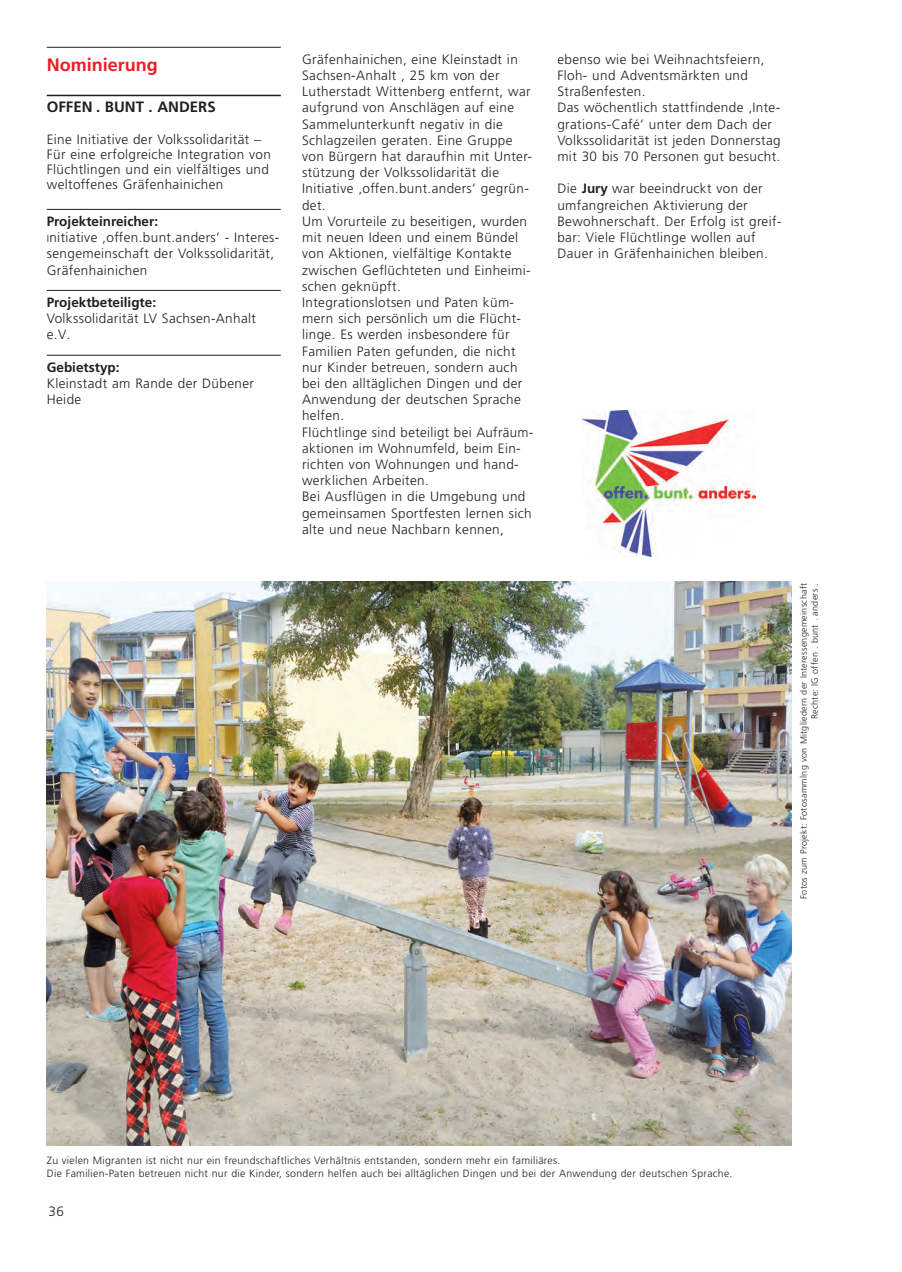
<style>
.page{position:relative;width:902px;height:1272px;background:#fff}
.page>*{position:absolute;margin:0;border:0;box-sizing:border-box;transform-origin:0 0}
.t1{font:700 18px "Frutiger";color:#ee1d23}
.t2{font:700 15px "Frutiger";color:#231f20}
.t3{font:300 13.5px/16.2px "Frutiger";letter-spacing:.03em;color:#231f20}
.t4{font:700 13.5px "Frutiger";color:#231f20}
.t5{font:300 10.5px/12.6px "Frutiger";letter-spacing:.03em;color:#231f20}
.t6{font:300 9px/10.8px "Frutiger";letter-spacing:.03em;color:#231f20;text-align:right}
.s1{font-weight:700}
.s2{font-size:10.5px}
</style>
<div class="page">
<hr style="left:47px;top:47px;width:234px;height:1px;background:#231f20">
<hr style="left:47px;top:95px;width:234px;height:1px;background:#231f20">
<hr style="left:47px;top:209px;width:234px;height:1px;background:#231f20">
<hr style="left:47px;top:290px;width:234px;height:1px;background:#231f20">
<hr style="left:47px;top:355px;width:234px;height:1px;background:#231f20">
<img style="left:47px;top:581px;width:744px;height:564px">
<img style="left:582px;top:410px;width:173px;height:146px">
<h1 class="t1" style="left:47px;top:57px;width:113px">Nominierung</h1>
<p class="t2" style="left:47px;top:101px;width:170px">OFFEN . BUNT . ANDERS</p>
<p class="t3" style="left:47px;top:132px;width:226px;line-height:15px">Eine Initiative der Volkssolidarität – Für eine erfolgreiche Integration von Flüchtlingen und ein vielfältiges und weltoffenes Gräfenhainichen</p>
<p class="t3" style="left:47px;top:214px;width:234px"><span class="s1">Projekteinreicher:<br></span><span class="s2">I</span>nitiative ‚offen.bunt.anders’ - Interes&shy;sengemeinschaft der Volkssolidarität,<br>Gräfenhainichen</p>
<p class="t4" style="left:47px;top:297px;width:111px">Projektbeteiligte:</p>
<p class="t3" style="left:47px;top:311px;width:211px">Volkssolidarität LV Sachsen-Anhalt e.V.</p>
<p class="t4" style="left:47px;top:361px;width:74px">Gebietstyp:</p>
<p class="t3" style="left:47px;top:376px;width:209px">Kleinstadt am Rande der Dübener<br>Heide</p>
<p class="t3" style="left:302px;top:52px;width:233px">Gräfenhainichen, eine Kleinstadt in<br>Sachsen-Anhalt , 25 km von der<br>Lutherstadt Wittenberg entfernt, war aufgrund von Anschlägen auf eine<br>Sammelunterkunft negativ in die<br>Schlagzeilen geraten. Eine Gruppe von Bürgern hat daraufhin mit Unter&shy;stützung der Volkssolidarität die<br>Initiative ‚offen.bunt.anders’ gegrün&shy;det.<br>Um Vorurteile zu beseitigen, wurden mit neuen Ideen und einem Bündel von Aktionen, vielfältige Kontakte zwischen Geflüchteten und Einheimi&shy;schen geknüpft.<br>Integrationslotsen und Paten küm&shy;mern sich persönlich um die Flücht&shy;linge. Es werden insbesondere für<br>Familien Paten gefunden, die nicht nur Kinder betreuen, sondern auch bei den alltäglichen Dingen und der<br>Anwendung der deutschen Sprache helfen.<br>Flüchtlinge sind beteiligt bei Aufräum&shy;aktionen im Wohnumfeld, beim Ein&shy;richten von Wohnungen und hand&shy;werklichen Arbeiten.<br>Bei Ausflügen in die Umgebung und gemeinsamen Sportfesten lernen sich alte und neue Nachbarn kennen,</p>
<p class="t3" style="left:557px;top:52px;width:225px">ebenso wie bei Weihnachtsfeiern,<br>Floh- und Adventsmärkten und<br>Straßenfesten.<br>Das wöchentlich stattfindende ‚Inte&shy;grations-Café’ unter dem Dach der<br>Volkssolidarität ist jeden Donnerstag mit 30 bis 70 Personen gut besucht.</p>
<p class="t3" style="left:557px;top:182px;width:226px">Die <span class="s1">Jury</span> war beeindruckt von der umfangreichen Aktivierung der Bewohnerschaft. Der Erfolg ist greif&shy;bar: Viele Flüchtlinge wollen auf Dauer in Gräfenhainichen bleiben.</p>
<p class="t6" style="left:799px;top:898px;width:317px;rotate:-90deg">Fotos zum Projekt: Fotosammlng von Mitgliedern der Interessengemeinschaft<br>Rechte: IG offen . bunt . anders .</p>
<p class="t5" style="left:47px;top:1154px;width:687px">Zu vielen Migranten ist nicht nur ein freundschaftliches Verhältnis entstanden, sondern mehr ein familiäres.<br>Die Familien-Paten betreuen nicht nur die Kinder, sondern helfen auch bei alltäglichen Dingen und bei der Anwendung der deutschen Sprache.</p>
<p class="t3" style="left:48px;top:1203px;width:17px">36</p>
</div>
